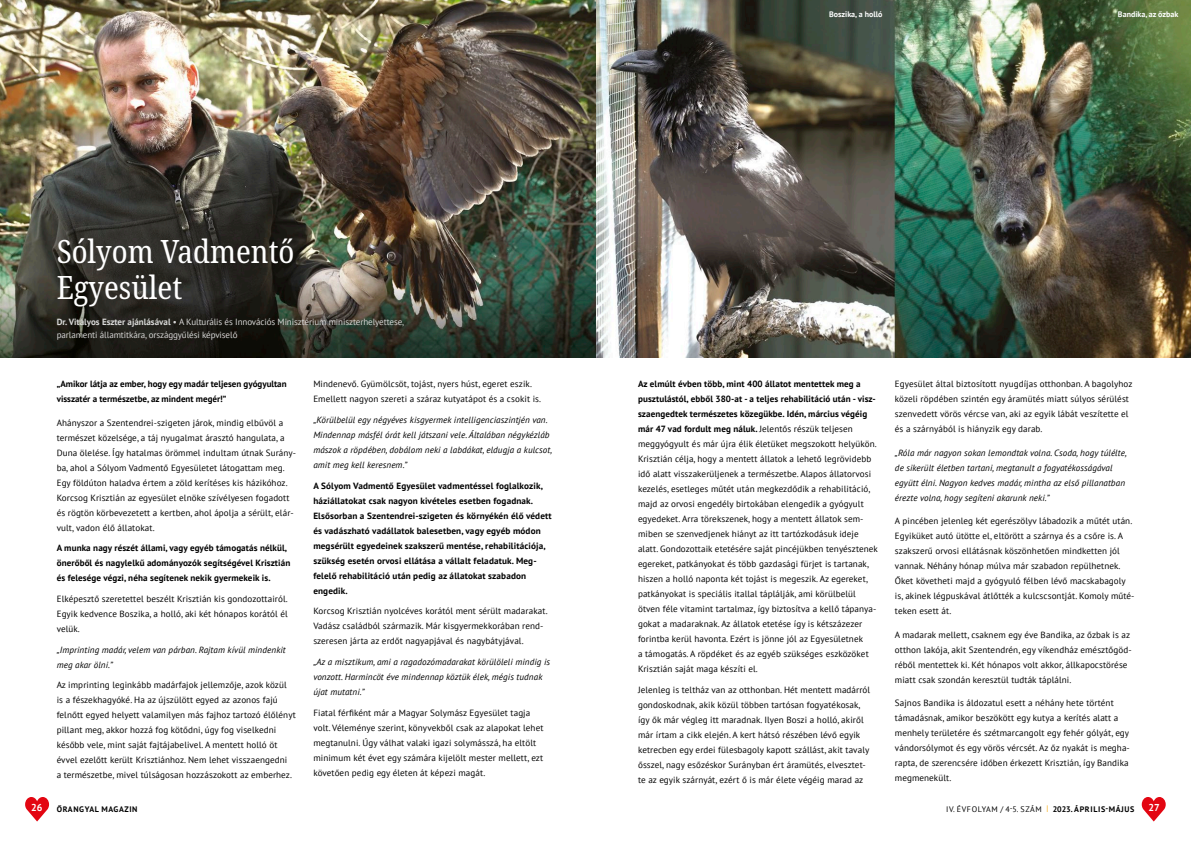
<style>
.page{position:relative;width:1191px;height:842px;background:#fff}
.page>*{position:absolute;margin:0;border:0;box-sizing:border-box;transform-origin:0 0}
.cim_1__legnagyobb{font:condensed 32px/36px "Noto Serif";color:#fff}
.t1{font:700 10px "PT Sans";color:#fff}
.t2{font:9px/15px "PT Sans";letter-spacing:.01em;color:#000}
.t3{font:700 9px/15px "PT Sans";letter-spacing:.015em;color:#000}
.t4{font:italic 9px/15px "PT Sans";letter-spacing:.01em;color:#000}
.cim_1__legnagyobb-2{font:9px/13px "PT Sans";letter-spacing:-.01em;color:#dadad9}
.t5{font:8px "PT Sans";letter-spacing:.08em;color:#000}
.t6{font:700 8px "PT Sans";color:#fff}
.t7{font:700 8px "PT Sans";letter-spacing:.08em;color:#000}
.s1{font-weight:700}
.s2{color:#f7a500}
</style>
<div class="page">
<svg style="left:1141px;top:797px;width:24px;height:24px"></svg>
<svg style="left:25px;top:797px;width:24px;height:24px"></svg>
<img style="left:0;top:0;width:1191px;height:357px">
<p class="t6" style="left:829px;top:9px;width:55px">Boszika, a holló</p>
<p class="t6" style="left:1118px;top:9px;width:62px">Bandika, az őzbak</p>
<p class="cim_1__legnagyobb" style="left:57px;top:235px;width:239px">Sólyom Vadmentő<br>Egyesület</p>
<p class="cim_1__legnagyobb-2" style="left:57px;top:315px;width:349px"><span class="s1">Dr. Vitályos Eszter ajánlásával</span> • A Kulturális és Innovációs Minisztérium miniszterhelyettese, parlamenti államtitkára, országgyűlési képviselő</p>
<p class="t3" style="left:57px;top:376px;width:231px">„Amikor látja az ember, hogy egy madár teljesen gyógyultan visszatér a természetbe, az mindent megér!”</p>
<p class="t2" style="left:57px;top:415px;width:241px">Ahányszor a Szentendrei-szigeten járok, mindig elbűvöl a természet közelsége, a táj nyugalmat árasztó hangulata, a Duna ölelése. Így hatalmas örömmel indultam útnak Surány&shy;ba, ahol a Sólyom Vadmentő Egyesületet látogattam meg.<br>Egy földúton haladva értem a zöld kerítéses kis házikóhoz.<br>Korcsog Krisztián az egyesület elnöke szívélyesen fogadott és rögtön körbevezetett a kertben, ahol ápolja a sérült, elár&shy;vult, vadon élő állatokat.</p>
<p class="t3" style="left:57px;top:540px;width:235px">A munka nagy részét állami, vagy egyéb támogatás nélkül, önerőből és nagylelkű adományozók segítségével Krisztián és felesége végzi, néha segítenek nekik gyermekeik is.</p>
<p class="t2" style="left:57px;top:591px;width:232px;text-align:justify">Elképesztő szeretettel beszélt Krisztián kis gondozottairól.<br>Egyik kedvence Boszika, a holló, aki két hónapos korától él velük.</p>
<p class="t4" style="left:57px;top:642px;width:231px">„Imprinting madár, velem van párban. Rajtam kívül mindenkit meg akar ölni.”</p>
<p class="t2" style="left:57px;top:677px;width:240px">Az imprinting leginkább madárfajok jellemzője, azok közül<br>is a fészekhagyóké. Ha az újszülött egyed az azonos fajú felnőtt egyed helyett valamilyen más fajhoz tartozó élőlényt pillant meg, akkor hozzá fog kötődni, úgy fog viselkedni később vele, mint saját fajtájabelivel. A mentett holló öt évvel ezelőtt került Krisztiánhoz. Nem lehet visszaengedni<br>a természetbe, mivel túlságosan hozzászokott az emberhez.</p>
<p class="t2" style="left:313px;top:376px;width:229px">Mindenevő. Gyümölcsöt, tojást, nyers húst, egeret eszik.<br>Emellett nagyon szereti a száraz kutyatápot és a csokit is.</p>
<p class="t4" style="left:313px;top:412px;width:240px">„Körülbelül egy négyéves kisgyermek intelligenciaszintjén van.<br>Mindennap másfél órát kell játszani vele. Általában négykézláb mászok a röpdében, dobálom neki a labdákat, eldugja a kulcsot, amit meg kell keresnem.”</p>
<p class="t3" style="left:313px;top:478px;width:240px">A Sólyom Vadmentő Egyesület vadmentéssel foglalkozik, háziállatokat csak nagyon kivételes esetben fogadnak.<br>Elsősorban a Szentendrei-szigeten és környékén élő védett és vadászható vadállatok balesetben, vagy egyéb módon megsérült egyedeinek szakszerű mentése, rehabilitációja, szükség esetén orvosi ellátása a vállalt feladatuk. Meg&shy;felelő rehabilitáció után pedig az állatokat szabadon engedik.</p>
<p class="t2" style="left:313px;top:603px;width:236px">Korcsog Krisztián nyolcéves korától ment sérült madarakat.<br>Vadász családból származik. Már kisgyermekkorában rend&shy;szeresen járta az erdőt nagyapjával és nagybátyjával.</p>
<p class="t4" style="left:313px;top:654px;width:238px">„Az a misztikum, ami a ragadozómadarakat körülöleli mindig is vonzott. Harmincöt éve mindennap köztük élek, mégis tudnak újat mutatni.”</p>
<p class="t2" style="left:313px;top:705px;width:232px">Fiatal férfiként már a Magyar Solymász Egyesület tagja volt. Véleménye szerint, könyvekből csak az alapokat lehet megtanulni. Úgy válhat valaki igazi solymásszá, ha eltölt minimum két évet egy számára kijelölt mester mellett, ezt követően pedig egy életen át képezi magát.</p>
<p class="t2" style="left:638px;top:376px;width:241px"><span class="s1">Az elmúlt évben több, mint 400 állatot mentettek meg a pusztulástól, ebből 380-at - a teljes rehabilitáció után - vis - szaengedtek természetes közegükbe. Idén, március végéig már 47 vad fordult meg náluk.</span> Jelentős részük teljesen meggyógyult és már újra élik életüket megszokott helyükön.<br>Krisztián célja, hogy a mentett állatok a lehető legrövidebb idő alatt visszakerüljenek a természetbe. Alapos állatorvosi kezelés, esetleges műtét után megkezdődik a rehabilitáció, majd az orvosi engedély birtokában elengedik a gyógyult egyedeket. Arra törekszenek, hogy a mentett állatok sem&shy;miben se szenvedjenek hiányt az itt tartózkodásuk ideje alatt. Gondozottaik etetésére saját pincéjükben tenyésztenek egereket, patkányokat és több gazdasági fürjet is tartanak, hiszen a holló naponta két tojást is megeszik. Az egereket, patkányokat is speciális itallal táplálják, ami körülbelül ötven féle vitamint tartalmaz, így biztosítva a kellő tápanya&shy;gokat a madaraknak. Az állatok etetése így is kétszázezer forintba kerül havonta. Ezért is jönne jól az Egyesületnek<br>a támogatás. A röpdéket és az egyéb szükséges eszközöket Krisztián saját maga készíti el.</p>
<p class="t2" style="left:638px;top:682px;width:234px">Jelenleg is teltház van az otthonban. Hét mentett madárról gondoskodnak, akik közül többen tartósan fogyatékosak, így ők már végleg itt maradnak. Ilyen Boszi a holló, akiről már írtam a cikk elején. A kert hátsó részében lévő egyik ketrecben egy erdei fülesbagoly kapott szállást, akit tavaly ősszel, nagy esőzéskor Surányban ért áramütés, elvesztet&shy;te az egyik szárnyát, ezért ő is már élete végéig marad az</p>
<p class="t2" style="left:895px;top:376px;width:239px">Egyesület által biztosított nyugdíjas otthonban. A bagolyhoz közeli röpdében szintén egy áramütés miatt súlyos sérülést szenvedett vörös vércse van, aki az egyik lábát veszítette el és a szárnyából is hiányzik egy darab.</p>
<p class="t4" style="left:895px;top:445px;width:233px">„Róla már nagyon sokan lemondtak volna. Csoda, hogy túlélte, de sikerült életben tartani, megtanult a fogyatékosságával együtt élni. Nagyon kedves madár, mintha az első pillanatban érezte volna, hogy segíteni akarunk neki.”</p>
<p class="t2" style="left:895px;top:513px;width:241px">A pincében jelenleg két egerészölyv lábadozik a műtét után.<br>Egyiküket autó ütötte el, eltörött a szárnya és a csőre is. A szakszerű orvosi ellátásnak köszönhetően mindketten jól vannak. Néhány hónap múlva már szabadon repülhetnek.<br>Őket követheti majd a gyógyuló félben lévő macskabagoly is, akinek légpuskával átlőtték a kulcscsontját. Komoly műté&shy;teken esett át.</p>
<p class="t2" style="left:895px;top:627px;width:238px">A madarak mellett, csaknem egy éve Bandika, az őzbak is az otthon lakója, akit Szentendrén, egy víkendház emésztőgöd&shy;réből mentettek ki. Két hónapos volt akkor, állkapocstörése miatt csak szondán keresztül tudták táplálni.</p>
<p class="t2" style="left:895px;top:695px;width:236px">Sajnos Bandika is áldozatul esett a néhány hete történt támadásnak, amikor beszökött egy kutya a kerítés alatt a menhely területére és szétmarcangolt egy fehér gólyát, egy vándorsólymot és egy vörös vércsét. Az őz nyakát is megha&shy;rapta, de szerencsére időben érkezett Krisztián, így Bandika megmenekült.</p>
<p class="t1" style="left:31px;top:801px;width:13px">26</p>
<p class="t7" style="left:57px;top:804px;width:82px">ŐRANGYAL MAGAZIN</p>
<p class="t5" style="left:946px;top:804px;width:190px">IV. ÉVFOLYAM / 4-5. SZÁM <span class="s2">|</span> <span class="s1">2023. ÁPRILIS-MÁJUS</span></p>
<p class="t1" style="left:1148px;top:801px;width:13px">27</p>
</div>
